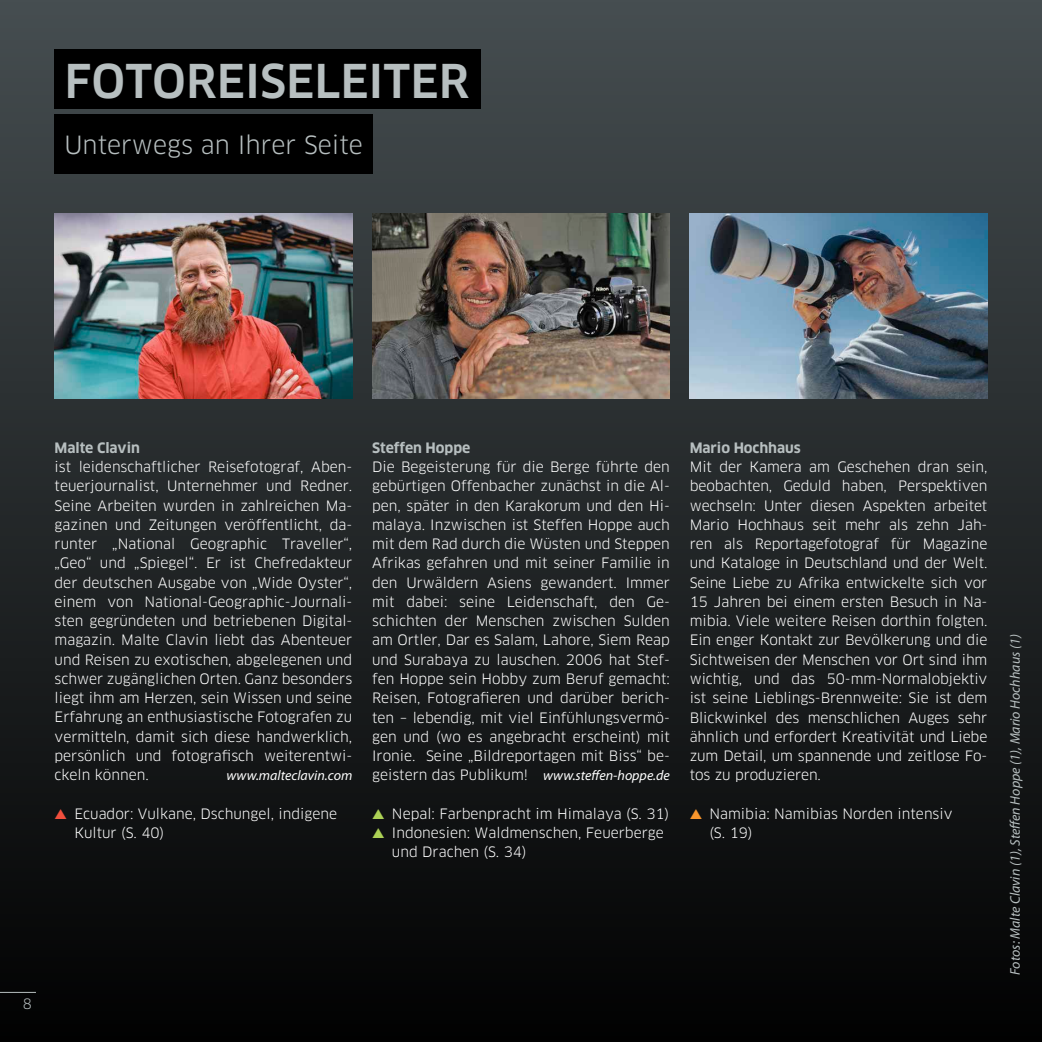
<style>
.page{position:relative;width:1042px;height:1042px;background:#fff}
.page>*{position:absolute;margin:0;border:0;box-sizing:border-box;transform-origin:0 0}
.t1{font:500 45.5px "Clan";color:#b7bfc0}
.t2{font:24.5px "Clan";color:#b7bfc0}
.t3{font:14px/19.2px "Clan";color:#fff}
.t4{font:italic 14px "Myriad Pro";color:#b7bfc0}
.t5{font:700 14px "Clan";letter-spacing:-.005em;color:#b7bfc0}
.t6{font:italic 14px "Myriad Pro";color:#fff}
.t7{font:14px "Clan";color:#b7bfc0}
.s1{color:#f04f3d}
.s2{font-family:"Myriad Pro";font-style:italic}
.s3{color:#acd155}
.s4{color:#f7952c}
</style>
<div class="page">
<div style="left:0;top:0;width:1042px;height:1042px;background:linear-gradient(to bottom,#474e51,#010101)"></div>
<hr style="left:0;top:992px;width:36px;height:1px;background:#b7bfc0">
<img style="left:372px;top:213px;width:298px;height:185px">
<div style="left:55px;top:50px;width:426px;height:59px;background:#000"></div>
<div style="left:55px;top:114px;width:318px;height:60px;background:#000"></div>
<img style="left:690px;top:213px;width:297px;height:185px">
<img style="left:55px;top:213px;width:297px;height:185px">
<h1 class="t1" style="left:64px;top:56px;width:406px">FOTOREISELEITER</h1>
<h2 class="t2" style="left:64px;top:131px;width:300px">Unterwegs an Ihrer Seite</h2>
<p class="t7" style="left:23px;top:995px;width:11px">8</p>
<p class="t5" style="left:55px;top:440px;width:87px">Malte Clavin</p>
<p class="t3" style="left:55px;top:457px;width:299px">ist leidenschaftlicher Reisefotograf, Aben&shy;teuerjournalist, Unternehmer und Redner.<br>Seine Arbeiten wurden in zahlreichen Ma&shy;gazinen und Zeitungen veröffentlicht, da&shy;runter „National Geographic Traveller“, „Geo“ und „Spiegel“. Er ist Chefredakteur der deutschen Ausgabe von „Wide Oyster“, einem von National-Geographic-Journali&shy;sten gegründeten und betriebenen Digital&shy;magazin. Malte Clavin liebt das Abenteuer und Reisen zu exotischen, abgelegenen und schwer zugänglichen Orten. Ganz besonders liegt ihm am Herzen, sein Wissen und seine Erfahrung an enthusiastische Fotografen zu vermitteln, damit sich diese handwerklich, persönlich und fotografisch weiterentwi&shy;ckeln können.</p>
<p class="t6" style="left:226px;top:768px;width:127px">www.malteclavin.com</p>
<p class="t3" style="left:74px;top:804px;width:264px;text-indent:-20px"><span class="s1">▲</span> Ecuador: Vulkane, Dschungel, indigene<br>Kultur (S. 40)</p>
<p class="t5" style="left:372px;top:440px;width:100px">Steffen Hoppe</p>
<p class="t3" style="left:372px;top:457px;width:299px;text-align:justify">Die Begeisterung für die Berge führte den gebürtigen Offenbacher zunächst in die Al&shy;pen, später in den Karakorum und den Hi&shy;malaya. Inzwischen ist Steffen Hoppe auch mit dem Rad durch die Wüsten und Steppen Afrikas gefahren und mit seiner Familie in den Urwäldern Asiens gewandert. Immer mit dabei: seine Leidenschaft, den Ge&shy;schichten der Menschen zwischen Sulden am Ortler, Dar es Salam, Lahore, Siem Reap und Surabaya zu lauschen. 2006 hat Stef&shy;fen Hoppe sein Hobby zum Beruf gemacht:<br>Reisen, Fotografieren und darüber berich&shy;ten – lebendig, mit viel Einfühlungsvermö&shy;gen und (wo es angebracht erscheint) mit Ironie. Seine „Bildreportagen mit Biss“ be&shy;geistern das Publikum! <span class="s2">www.steffen-hoppe.de</span></p>
<p class="t3" style="left:372px;top:804px;width:299px"><span class="s3">▲</span> Nepal: Farbenpracht im Himalaya (S. 31)</p>
<p class="t3" style="left:392px;top:823px;width:273px;text-indent:-20px"><span class="s3">▲</span> Indonesien: Waldmenschen, Feuerberge und Drachen (S. 34)</p>
<p class="t5" style="left:690px;top:440px;width:113px">Mario Hochhaus</p>
<p class="t3" style="left:690px;top:457px;width:299px;text-align:justify">Mit der Kamera am Geschehen dran sein, beobachten, Geduld haben, Perspektiven wechseln: Unter diesen Aspekten arbeitet Mario Hochhaus seit mehr als zehn Jah&shy;ren als Reportagefotograf für Magazine und Kataloge in Deutschland und der Welt.<br>Seine Liebe zu Afrika entwickelte sich vor 15 Jahren bei einem ersten Besuch in Na&shy;mibia. Viele weitere Reisen dorthin folgten.<br>Ein enger Kontakt zur Bevölkerung und die Sichtweisen der Menschen vor Ort sind ihm wichtig, und das 50-mm-Normalobjektiv ist seine Lieblings-Brennweite: Sie ist dem Blickwinkel des menschlichen Auges sehr ähnlich und erfordert Kreativität und Liebe zum Detail, um spannende und zeitlose Fo&shy;tos zu produzieren.</p>
<p class="t3" style="left:709px;top:804px;width:245px;text-indent:-20px"><span class="s4">▲</span> Namibia: Namibias Norden intensiv (S. 19)</p>
<p class="t4" style="left:1007px;top:974px;width:342px;rotate:-90deg">Fotos: Malte Clavin (1), Steffen Hoppe (1), Mario Hochhaus (1)</p>
</div>
